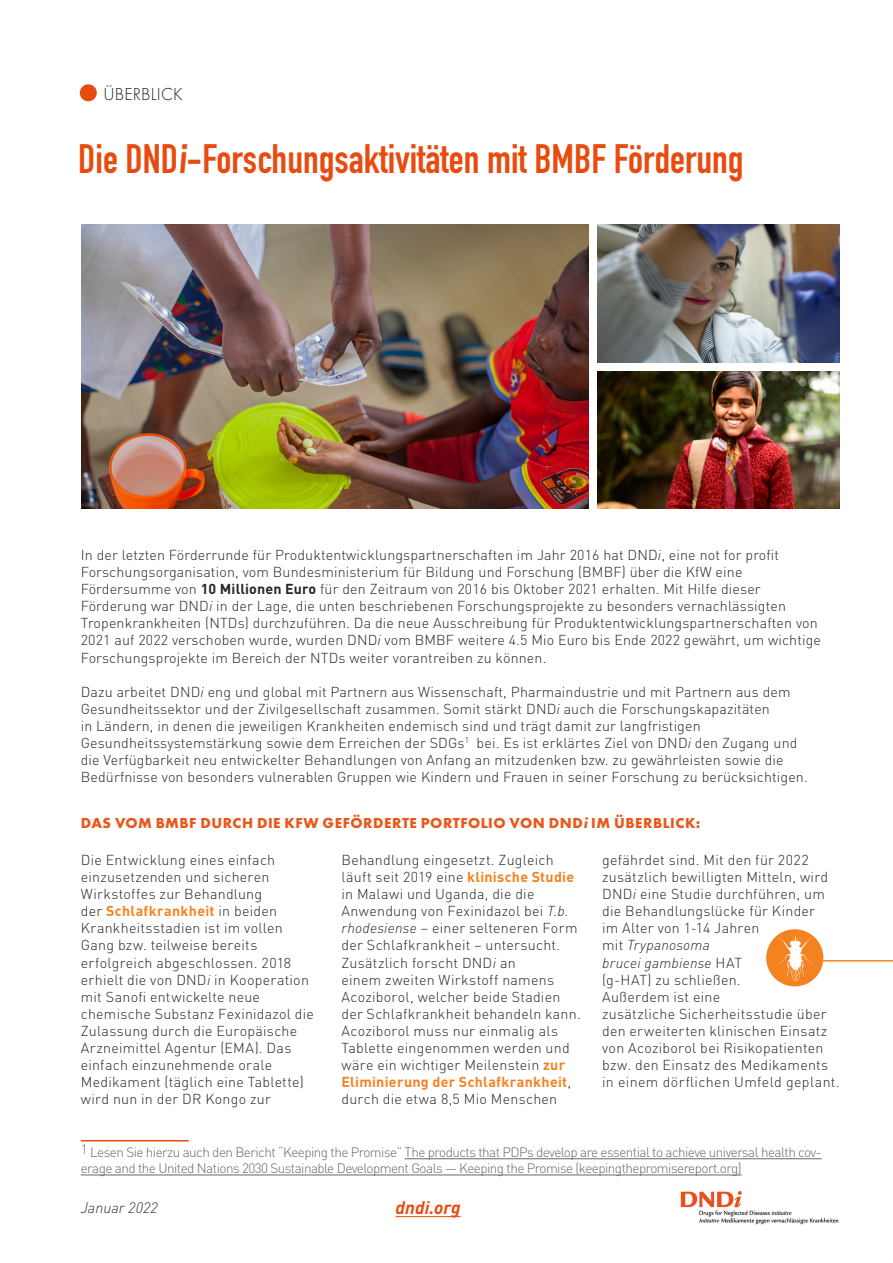
<style>
.page{position:relative;width:893px;height:1263px;background:#fff}
.page>*{position:absolute;margin:0;border:0;box-sizing:border-box;transform-origin:0 0}
.title_bold{font:40.5px "DIN Engschrift LT Pro";color:#e84b0f}
.t1{font:300 18px "Futura PT";letter-spacing:.01em;color:#231f20}
.t2{font:italic 700 18px "DINOT";color:#e84a0f}
.t3{font:700 15px "Futura PT";letter-spacing:.03em;color:#e9581b}
.t4{font:italic 300 15px "DINOT";color:#333}
.t5{font:300 14.25px/17.1px "DINOT";letter-spacing:.01em;color:#282526}
.t6{font:300 13.5px/16.2px "DINOT";letter-spacing:-.04em;color:#666}
.s1{font-family:"DINOT";font-weight:700;font-stretch:condensed}
.s2{font-style:italic}
.s3{font-weight:700}
.s4{color:#231f20}
.s5{font-weight:700;color:#f58220}
</style>
<div class="page">
<hr style="left:81px;top:1140px;width:108px;height:1px;background:#e84a0f">
<hr style="left:405px;top:1158px;width:416px;height:1px;background:#666">
<hr style="left:81px;top:1174px;width:661px;height:1px;background:#666">
<img style="left:681px;top:1191px;width:157px;height:33px">
<div style="left:81px;top:86px;width:14px;height:14px;background:#e84b0f;border-radius:50%"></div>
<div style="left:80px;top:84px;width:17px;height:17px;border:3px solid #e84b0f;border-radius:50%"></div>
<hr style="left:396px;top:1216px;width:65px;height:1px;background:#e84a0f">
<img style="left:597px;top:224px;width:242px;height:138px">
<img style="left:82px;top:224px;width:507px;height:284px">
<img style="left:597px;top:371px;width:242px;height:137px">
<div style="left:767px;top:930px;width:56px;height:56px;background:#f58220;border-radius:50%"></div>
<div style="left:766px;top:929px;width:57px;height:57px;border:2px solid #f58220;border-radius:50%"></div>
<hr style="left:814px;top:960px;width:79px;height:1px;background:#f58220">
<svg style="left:779px;top:936px;width:33px;height:45px"></svg>
<p class="t1" style="left:104px;top:83px;width:81px">ÜBERBLICK</p>
<p class="title_bold" style="left:78px;top:135px;width:667px">Die DND<span class="s1">i</span>-Forschungsaktivitäten mit BMBF Förderung</p>
<p class="t5" style="left:81px;top:546px;width:742px">In der letzten Förderrunde für Produktentwicklungspartnerschaften im Jahr 2016 hat DND<span class="s2">i</span>, eine not for profit Forschungsorganisation, vom Bundesministerium für Bildung und Forschung (BMBF) über die KfW eine Fördersumme von <span class="s3">10 Millionen Euro</span> für den Zeitraum von 2016 bis Oktober 2021 erhalten. Mit Hilfe dieser Förderung war DND<span class="s2">i</span> in der Lage, die unten beschriebenen Forschungsprojekte zu besonders vernachlässigten Tropenkrankheiten (NTDs) durchzuführen. Da die neue Ausschreibung für Produktentwicklungspartnerschaften von 2021 auf 2022 verschoben wurde, wurden DND<span class="s2">i</span> vom BMBF weitere 4.5 Mio Euro bis Ende 2022 gewährt, um wichtige Forschungsprojekte im Bereich der NTDs weiter vorantreiben zu können.</p>
<p class="t5" style="left:81px;top:682px;width:728px">Dazu arbeitet DND<span class="s2">i</span> eng und global mit Partnern aus Wissenschaft, Pharmaindustrie und mit Partnern aus dem Gesundheitssektor und der Zivilgesellschaft zusammen. Somit stärkt DND<span class="s2">i</span> auch die Forschungskapazitäten<br>in Ländern, in denen die jeweiligen Krankheiten endemisch sind und trägt damit zur langfristigen Gesundheitssystemstärkung sowie dem Erreichen der SDGs<sup>1</sup> bei. Es ist erklärtes Ziel von DND<span class="s2">i</span> den Zugang und die Verfügbarkeit neu entwickelter Behandlungen von Anfang an mitzudenken bzw. zu gewährleisten sowie die Bedürfnisse von besonders vulnerablen Gruppen wie Kindern und Frauen in seiner Forschung zu berücksichtigen.</p>
<p class="t3" style="left:81px;top:814px;width:621px">DAS VOM BMBF DURCH DIE KFW GEFÖRDERTE PORTFOLIO VON DNDi IM ÜBERBLICK:</p>
<p class="t5" style="left:81px;top:851px;width:235px">Die Entwicklung eines einfach einzusetzenden und sicheren<br>Wirkstoffes zur <span class="s4">Behandlung<br>der</span> <span class="s5">Schlafkrankheit</span> in beiden<br>Krankheitsstadien ist im vollen<br>Gang bzw. teilweise bereits erfolgreich abgeschlossen. 2018 erhielt die von DND<span class="s2">i</span> in Kooperation mit Sanofi entwickelte neue chemische Substanz Fexinidazol die<br>Zulassung durch die Europäische<br>Arzneimittel Agentur (EMA). Das einfach einzunehmende orale<br>Medikament (täglich eine Tablette) wird nun in der DR Kongo zur</p>
<p class="t5" style="left:341px;top:851px;width:241px">Behandlung eingesetzt. Zugleich läuft seit 2019 eine <span class="s5">klinische Studie </span>in Malawi und Uganda, die die Anwendung von Fexinidazol bei <span class="s2">T.b. rhodesiense</span> – einer selteneren Form der Schlafkrankheit – untersucht.<br>Zusätzlich forscht DND<span class="s2">i</span> an<br>einem zweiten Wirkstoff namens Acoziborol, welcher beide Stadien der Schlafkrankheit behandeln kann.<br>Acoziborol muss nur einmalig als Tablette eingenommen werden und wäre ein wichtiger Meilenstein <span class="s5">zur Eliminierung der Schlafkrankheit</span>, durch die etwa 8,5 Mio Menschen</p>
<p class="t5" style="left:602px;top:851px;width:239px">gefährdet sind. Mit den für 2022 zusätzlich bewilligten Mitteln, wird<br>DND<span class="s2">i</span> eine Studie durchführen, um die Behandlungslücke für Kinder<br>im Alter von 1-14 Jahren<br>mit <span class="s2">Trypanosoma<br>brucei gambiense</span> HAT<br>(g-HAT) zu schließen.<br>Außerdem ist eine<br>zusätzliche Sicherheitsstudie über den erweiterten klinischen Einsatz von Acoziborol bei Risikopatienten bzw. den Einsatz des Medikaments in einem dörflichen Umfeld geplant.</p>
<p class="t6" style="left:81px;top:1143px;width:742px">1 Lesen Sie hierzu auch den Bericht “Keeping the Promise” The products that PDPs develop are essential to achieve universal health cov&shy;erage and the United Nations 2030 Sustainable Development Goals — Keeping the Promise (keepingthepromisereport.org)</p>
<p class="t4" style="left:81px;top:1197px;width:78px">Januar 2022</p>
<p class="t2" style="left:396px;top:1195px;width:66px">dndi.org</p>
</div>
